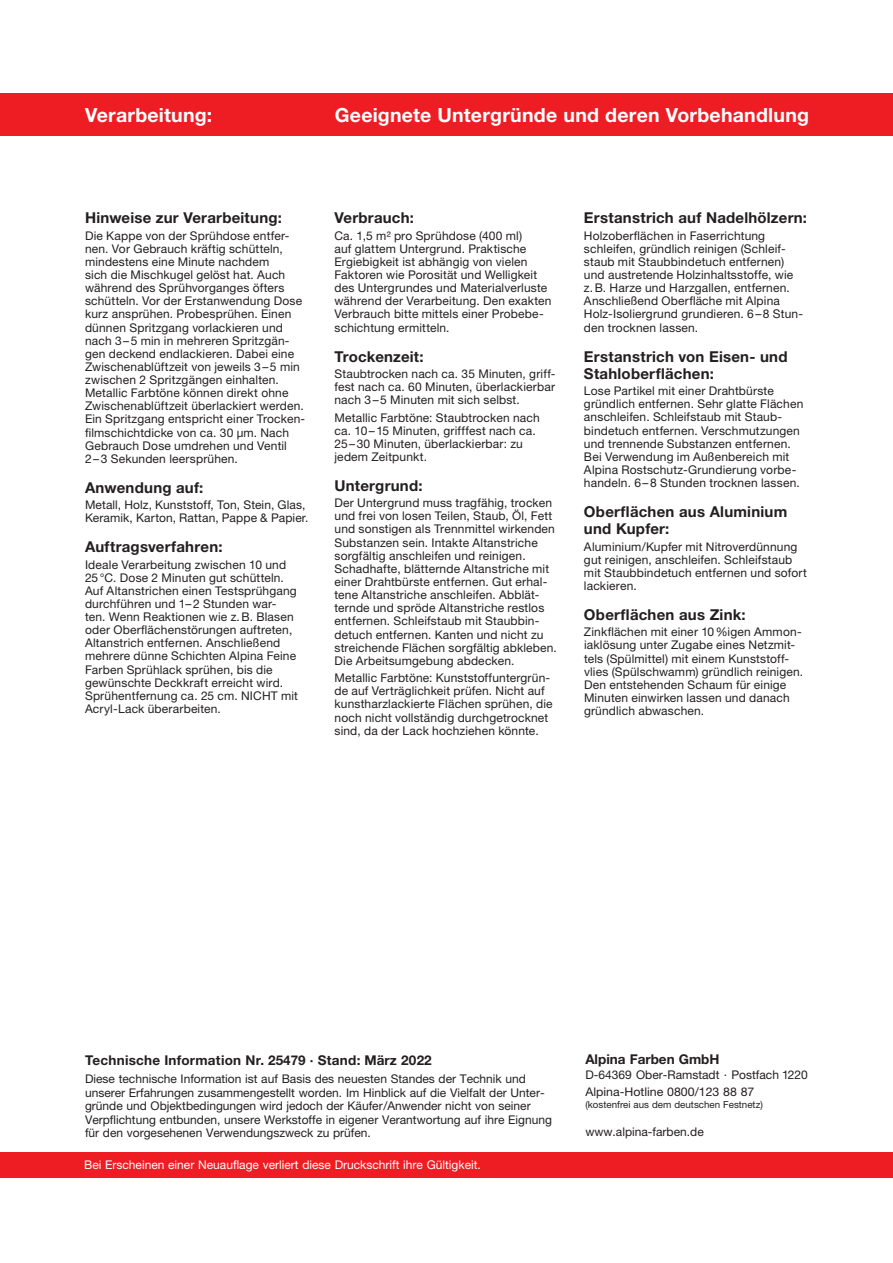
<style>
.page{position:relative;width:893px;height:1263px;background:#fff}
.page>*{position:absolute;margin:0;border:0;box-sizing:border-box;transform-origin:0 0}
.t1{font:700 19.5px "Helvetica Neue LT Std";letter-spacing:.01em;color:#fff}
.t2{font:700 15px/17.2px "Helvetica Neue LT Std";letter-spacing:.015em;color:#231f20}
.t3{font:700 13.5px "Helvetica Neue LT Std";letter-spacing:.015em;color:#231f20}
.t4{font:12px/13.2px "Helvetica Neue LT Std";letter-spacing:.015em;color:#231f20}
.t5{font:12px "Helvetica Neue LT Std";color:#fff}
.t6{font:9.75px "Helvetica Neue LT Std";color:#231f20}
</style>
<div class="page">
<div style="left:0;top:1152px;width:893px;height:26px;background:#ee1d23"></div>
<div style="left:0;top:94px;width:893px;height:42px;background:#ee1d23"></div>
<h1 class="t1" style="left:85px;top:103px;width:129px">Verarbeitung:</h1>
<h1 class="t1" style="left:335px;top:103px;width:476px">Geeignete Untergründe und deren Vorbehandlung</h1>
<p class="t2" style="left:85px;top:209px;width:198px">Hinweise zur Verarbeitung:</p>
<p class="t4" style="left:85px;top:229px;width:222px">Die Kappe von der Sprühdose entfer&shy;nen. Vor Gebrauch kräftig schütteln, mindestens eine Minute nachdem<br>sich die Mischkugel gelöst hat. Auch während des Sprühvorganges öfters schütteln. Vor der Erstanwendung Dose kurz ansprühen. Probesprühen. Einen dünnen Spritzgang vorlackieren und nach 3–5 min in mehreren Spritzgän&shy;gen deckend endlackieren. Dabei eine Zwischenablüftzeit von jeweils 3–5 min zwischen 2 Spritzgängen einhalten.<br>Metallic Farbtöne können direkt ohne Zwischenablüftzeit überlackiert werden.<br>Ein Spritzgang entspricht einer Trocken&shy;filmschichtdicke von ca. 30 μm. Nach Gebrauch Dose umdrehen und Ventil 2–3 Sekunden leersprühen.</p>
<p class="t2" style="left:85px;top:478px;width:120px">Anwendung auf:</p>
<p class="t4" style="left:85px;top:498px;width:225px">Metall, Holz, Kunststoff, Ton, Stein, Glas,<br>Keramik, Karton, Rattan, Pappe &amp; Papier.</p>
<p class="t2" style="left:85px;top:538px;width:139px">Auftragsverfahren:</p>
<p class="t4" style="left:85px;top:557px;width:215px">Ideale Verarbeitung zwischen 10 und 25°C. Dose 2 Minuten gut schütteln.<br>Auf Altanstrichen einen Testsprühgang durchführen und 1–2 Stunden war&shy;ten. Wenn Reaktionen wie z.B. Blasen oder Oberflächenstörungen auftreten, Altanstrich entfernen. Anschließend mehrere dünne Schichten Alpina Feine Farben Sprühlack sprühen, bis die gewünschte Deckkraft erreicht wird.<br>Sprühentfernung ca. 25 cm. NICHT mit Acryl-Lack überarbeiten.</p>
<p class="t2" style="left:334px;top:209px;width:81px">Verbrauch:</p>
<p class="t4" style="left:334px;top:229px;width:219px">Ca. 1,5 m² pro Sprühdose (400 ml)<br>auf glattem Untergrund. Praktische Ergiebigkeit ist abhängig von vielen Faktoren wie Porosität und Welligkeit des Untergrundes und Materialverluste während der Verarbeitung. Den exakten Verbrauch bitte mittels einer Probebe&shy;schichtung ermitteln.</p>
<p class="t2" style="left:334px;top:347px;width:91px">Trockenzeit:</p>
<p class="t4" style="left:334px;top:367px;width:222px;text-align:justify">Staubtrocken nach ca. 35 Minuten, griff&shy;fest nach ca. 60 Minuten, überlackierbar nach 3–5 Minuten mit sich selbst.</p>
<p class="t4" style="left:334px;top:410px;width:207px">Metallic Farbtöne: Staubtrocken nach ca. 10–15 Minuten, grifffest nach ca.<br>25–30 Minuten, überlackierbar: zu jedem Zeitpunkt.</p>
<p class="t2" style="left:334px;top:477px;width:90px">Untergrund:</p>
<p class="t4" style="left:334px;top:496px;width:224px">Der Untergrund muss tragfähig, trocken und frei von losen Teilen, Staub, Öl, Fett und sonstigen als Trennmittel wirkenden Substanzen sein. Intakte Altanstriche sorgfältig anschleifen und reinigen.<br>Schadhafte, blätternde Altanstriche mit einer Drahtbürste entfernen. Gut erhal&shy;tene Altanstriche anschleifen. Abblät&shy;ternde und spröde Altanstriche restlos entfernen. Schleifstaub mit Staubbin&shy;detuch entfernen. Kanten und nicht zu streichende Flächen sorgfältig abkleben.<br>Die Arbeitsumgebung abdecken.</p>
<p class="t4" style="left:334px;top:671px;width:220px">Metallic Farbtöne: Kunststoffuntergrün&shy;de auf Verträglichkeit prüfen. Nicht auf kunstharzlackierte Flächen sprühen, die noch nicht vollständig durchgetrocknet sind, da der Lack hochziehen könnte.</p>
<p class="t2" style="left:584px;top:209px;width:224px">Erstanstrich auf Nadelhölzern:</p>
<p class="t4" style="left:584px;top:229px;width:221px">Holzoberflächen in Faserrichtung schleifen, gründlich reinigen (Schleif&shy;staub mit Staubbindetuch entfernen) und austretende Holzinhaltsstoffe, wie z.B. Harze und Harzgallen, entfernen.<br>Anschließend Oberfläche mit Alpina Holz-Isoliergrund grundieren. 6–8 Stun&shy;den trocknen lassen.</p>
<p class="t2" style="left:584px;top:347px;width:205px">Erstanstrich von Eisen- und<br>Stahloberflächen:</p>
<p class="t4" style="left:584px;top:384px;width:221px">Lose Partikel mit einer Drahtbürste gründlich entfernen. Sehr glatte Flächen anschleifen. Schleifstaub mit Staub&shy;bindetuch entfernen. Verschmutzungen und trennende Substanzen entfernen.<br>Bei Verwendung im Außenbereich mit Alpina Rostschutz-Grundierung vorbe&shy;handeln. 6–8 Stunden trocknen lassen.</p>
<p class="t2" style="left:584px;top:503px;width:205px">Oberflächen aus Aluminium und Kupfer:</p>
<p class="t4" style="left:584px;top:539px;width:224px">Aluminium/Kupfer mit Nitroverdünnung gut reinigen, anschleifen. Schleifstaub mit Staubbindetuch entfernen und sofort lackieren.</p>
<p class="t2" style="left:584px;top:606px;width:163px">Oberflächen aus Zink:</p>
<p class="t4" style="left:584px;top:625px;width:221px">Zinkflächen mit einer 10%igen Ammon&shy;iaklösung unter Zugabe eines Netzmit&shy;tels (Spülmittel) mit einem Kunststoff&shy;vlies (Spülschwamm) gründlich reinigen.<br>Den entstehenden Schaum für einige Minuten einwirken lassen und danach gründlich abwaschen.</p>
<p class="t3" style="left:85px;top:1052px;width:348px">Technische Information Nr. 25479 · Stand: März 2022</p>
<p class="t4" style="left:85px;top:1072px;width:468px">Diese technische Information ist auf Basis des neuesten Standes der Technik und unserer Erfahrungen zusammengestellt worden. Im Hinblick auf die Vielfalt der Unter&shy;gründe und Objektbedingungen wird jedoch der Käufer/Anwender nicht von seiner Verpflichtung entbunden, unsere Werkstoffe in eigener Verantwortung auf ihre Eignung für den vorgesehenen Verwendungszweck zu prüfen.</p>
<p class="t5" style="left:84px;top:1157px;width:398px">Bei Erscheinen einer Neuauflage verliert diese Druckschrift ihre Gültigkeit.</p>
<p class="t3" style="left:585px;top:1051px;width:136px">Alpina Farben GmbH</p>
<p class="t4" style="left:585px;top:1066px;width:224px;line-height:17px">D-64369 Ober-Ramstadt · Postfach 1220<br>Alpina-Hotline 0800/123 88 87</p>
<p class="t6" style="left:585px;top:1099px;width:179px">(kostenfrei aus dem deutschen Festnetz)</p>
<p class="t4" style="left:585px;top:1124px;width:120px">www.alpina-farben.de</p>
</div>
